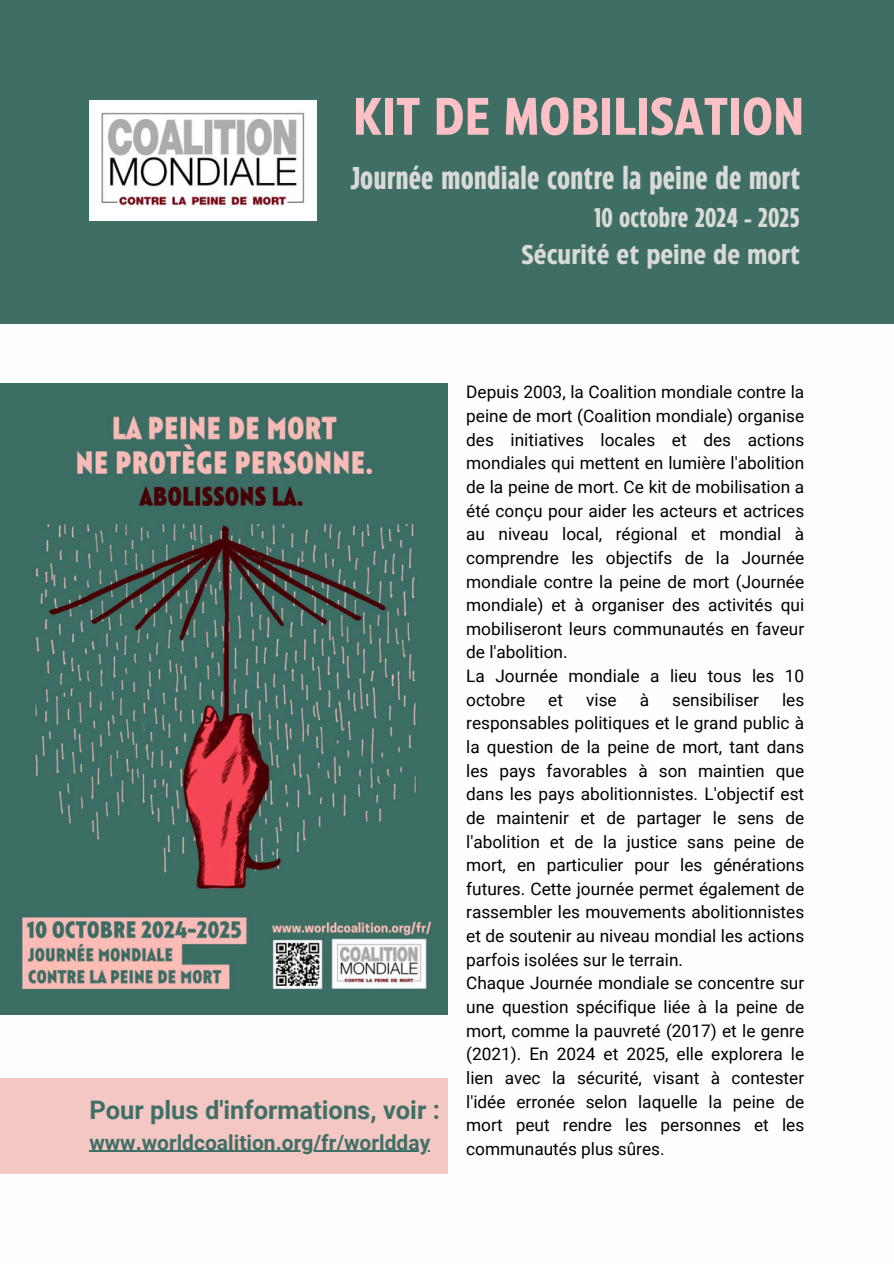
<style>
.page{position:relative;width:894px;height:1264px;background:#fff}
.page>*{position:absolute;margin:0;border:0;box-sizing:border-box;transform-origin:0 0}
.t1{font:700 52.5px "Eastman Condensed";color:#fcc0c5}
.t2{font:700 31.5px "Eastman Compressed";color:#d9d9d9}
.t3{font:700 27px/37.2px "Eastman Condensed";color:#d9d9d9;text-align:right}
.t4{font:700 25.5px "Roboto";color:#3f6f66}
.t5{font:700 21px "Roboto";color:#3f6f66}
.t6{font:17.25px/23.7px "Roboto";color:#000;text-align:justify}
.s1{font-family:"Eastman Compressed"}
</style>
<div class="page">
<div style="left:0;top:0;width:893px;height:323px;background:#3f6f64"></div>
<div style="left:0;top:1077px;width:447px;height:96px;background:#f5c7c3"></div>
<img style="left:89px;top:100px;width:228px;height:121px">
<img style="left:0;top:383px;width:447px;height:631px">
<hr style="left:89px;top:1150px;width:341px;height:1px;background:#3f6f66">
<h2 class="t1" style="left:353px;top:96px;width:452px">KIT DE MOBILISATION</h2>
<p class="t2" style="left:350px;top:166px;width:451px">Journée mondiale contre la peine de mort</p>
<p class="t3" style="left:521px;top:201px;width:280px"><span class="s1">10 octobre 2024 - 2025<br></span>Sécurité et peine de mort</p>
<p class="t4" style="left:89px;top:1095px;width:352px">Pour plus d'informations, voir :</p>
<p class="t5" style="left:89px;top:1129px;width:342px">www.worldcoalition.org/fr/worldday</p>
<h3 class="t6" style="left:466px;top:380px;width:339px">Depuis 2003, la Coalition mondiale contre la peine de mort (Coalition mondiale) organise des initiatives locales et des actions mondiales qui mettent en lumière l'abolition de la peine de mort. Ce kit de mobilisation a été conçu pour aider les acteurs et actrices au niveau local, régional et mondial à comprendre les objectifs de la Journée mondiale contre la peine de mort (Journée mondiale) et à organiser des activités qui mobiliseront leurs communautés en faveur de l'abolition.</h3>
<p class="t6" style="left:466px;top:664px;width:339px">La Journée mondiale a lieu tous les 10 octobre</p>
<p class="t6" style="left:466px;top:688px;width:339px;text-indent:316px">les responsables politiques et le grand public à la question de la peine de mort, tant dans les pays favorables à son maintien que dans les pays abolitionnistes. L'objectif est de maintenir et de partager le sens de l'abolition et de la justice sans peine de mort, en particulier pour les générations futures. Cette journée permet également de rassembler les mouvements abolitionnistes et de soutenir au niveau mondial les actions parfois isolées sur le terrain.</p>
<p class="t6" style="left:466px;top:971px;width:339px">Chaque Journée mondiale se concentre sur une question spécifique liée à la peine de mort, comme la pauvreté (2017) et le genre (2021). En 2024 et 2025, elle explorera le lien avec la sécurité, visant à contester l'idée erronée selon laquelle la peine de mort peut rendre les personnes et les communautés plus sûres.</p>
<p class="t6" style="left:548px;top:688px;width:16px">et</p>
<p class="t6" style="left:586px;top:688px;width:32px">vise</p>
<p class="t6" style="left:639px;top:688px;width:11px">à</p>
<p class="t6" style="left:672px;top:688px;width:88px">sensibiliser</p>
</div>
